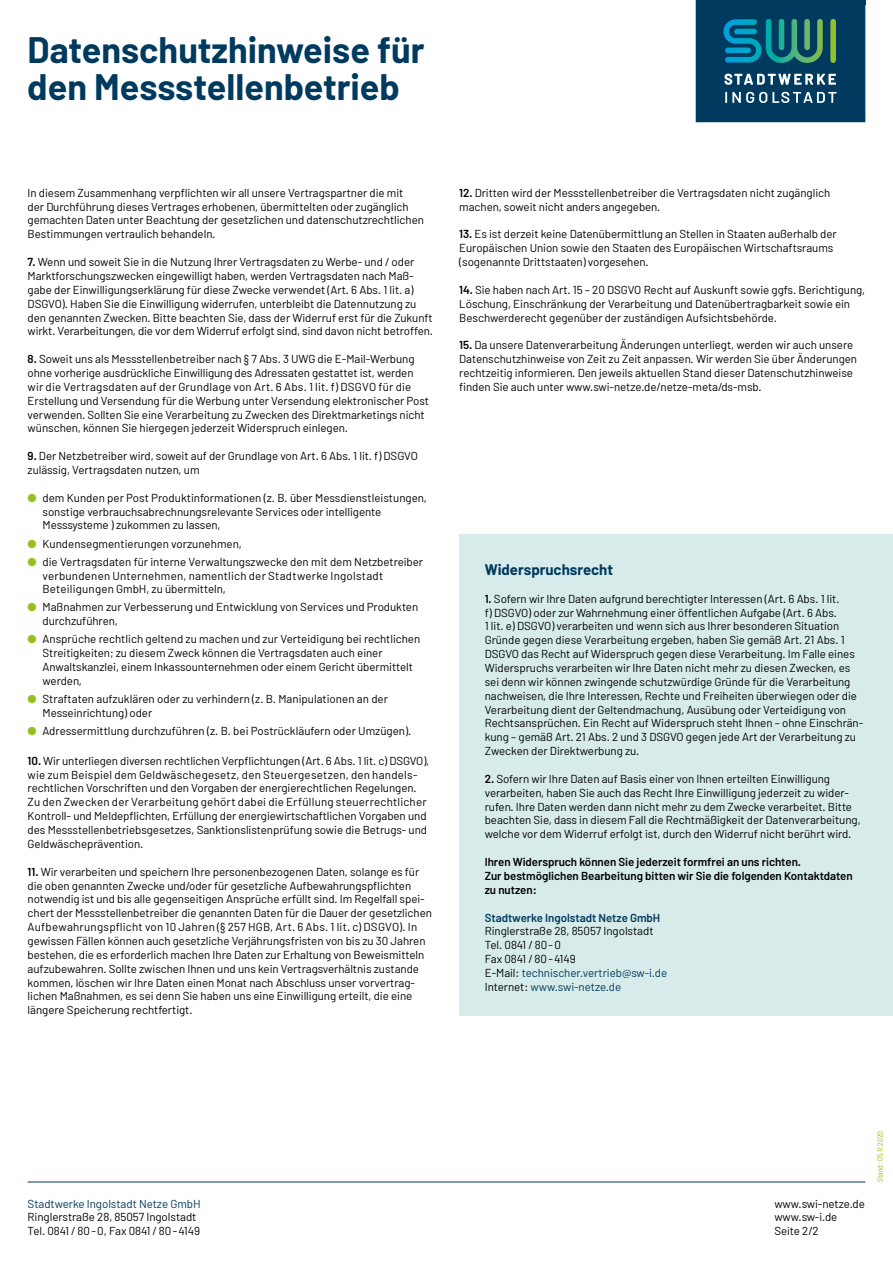
<style>
.page{position:relative;width:893px;height:1263px;background:#fff}
.page>*{position:absolute;margin:0;border:0;box-sizing:border-box;transform-origin:0 0}
.t1{font:700 36px/37.5px "Barlow";color:#003a5e}
.t2{font:700 15px "Barlow";color:#003a5e}
.barlow-regular-7_7-f{font:11.55px/13.8px "Barlow";letter-spacing:-.005em;color:#000}
.t3{font:600 11.55px/13.8px "Barlow";letter-spacing:-.005em;color:#000}
.t4{font:11.55px "Barlow";letter-spacing:-.005em;color:#003a5e}
.t5{font:semi-condensed 7.5px "Barlow";letter-spacing:.01em;color:#95c11f}
.s1{font-weight:600}
.s2{color:#95c11f}
.s3{font-weight:600;color:#003a5e}
.s4{color:#003a5e}
</style>
<div class="page">
<div style="left:696px;top:0;width:169px;height:122px;background:#003a5e"></div>
<svg style="left:723px;top:19px;width:113px;height:44px"></svg>
<svg style="left:724px;top:74px;width:112px;height:11px"></svg>
<svg style="left:725px;top:92px;width:111px;height:11px"></svg>
<hr style="left:28px;top:1182px;width:837px;height:1px;background:#003a5e">
<div style="left:459px;top:534px;width:434px;height:482px;background:#d7ecea"></div>
<h1 class="t1" style="left:28px;top:31px;width:398px">Datenschutzhinweise für den Messstellenbetrieb</h1>
<p class="barlow-regular-7_7-f" style="left:28px;top:185px;width:398px">In diesem Zusammenhang verpflichten wir all unsere Vertragspartner die mit<br>der Durchführung dieses Vertrages erhobenen, übermittelten oder zugänglich gemachten Daten unter Beachtung der gesetzlichen und datenschutzrechtlichen Bestimmungen vertraulich behandeln.</p>
<p class="barlow-regular-7_7-f" style="left:28px;top:255px;width:407px"><span class="s1">7.</span> Wenn und soweit Sie in die Nutzung Ihrer Vertragsdaten zu Werbe- und / oder Marktforschungszwecken eingewilligt haben, werden Vertragsdaten nach Maß&shy;gabe der Einwilligungserklärung für diese Zwecke verwendet (Art. 6 Abs. 1 lit. a)<br>DSGVO). Haben Sie die Einwilligung widerrufen, unterbleibt die Datennutzung zu den genannten Zwecken. Bitte beachten Sie, dass der Widerruf erst für die Zukunft wirkt. Verarbeitungen, die vor dem Widerruf erfolgt sind, sind davon nicht betroffen.</p>
<p class="barlow-regular-7_7-f" style="left:28px;top:352px;width:403px"><span class="s1">8.</span> Soweit uns als Messstellenbetreiber nach § 7 Abs. 3 UWG die E-Mail-Werbung ohne vorherige ausdrückliche Einwilligung des Adressaten gestattet ist, werden wir die Vertragsdaten auf der Grundlage von Art. 6 Abs. 1 lit. f) DSGVO für die Erstellung und Versendung für die Werbung unter Versendung elektronischer Post verwenden. Sollten Sie eine Verarbeitung zu Zwecken des Direktmarketings nicht wünschen, können Sie hiergegen jederzeit Widerspruch einlegen.</p>
<p class="barlow-regular-7_7-f" style="left:28px;top:449px;width:392px"><span class="s1">9.</span> Der Netzbetreiber wird, soweit auf der Grundlage von Art. 6 Abs. 1 lit. f) DSGVO zulässig, Vertragsdaten nutzen, um</p>
<p class="barlow-regular-7_7-f" style="left:43px;top:490px;width:386px;text-indent:-15px"><span class="s2">●</span> dem Kunden per Post Produktinformationen (z. B. über Messdienstleistungen, sonstige verbrauchsabrechnungsrelevante Services oder intelligente<br>Messsysteme ) zukommen zu lassen,</p>
<p class="barlow-regular-7_7-f" style="left:28px;top:536px;width:216px"><span class="s2">●</span> Kundensegmentierungen vorzunehmen,</p>
<p class="barlow-regular-7_7-f" style="left:43px;top:554px;width:382px;text-indent:-15px"><span class="s2">●</span> die Vertragsdaten für interne Verwaltungszwecke den mit dem Netzbetreiber verbundenen Unternehmen, namentlich der Stadtwerke Ingolstadt<br>Beteiligungen GmbH, zu übermitteln,</p>
<p class="barlow-regular-7_7-f" style="left:43px;top:600px;width:377px;text-indent:-15px"><span class="s2">●</span> Maßnahmen zur Verbesserung und Entwicklung von Services und Produkten durchzuführen,</p>
<p class="barlow-regular-7_7-f" style="left:43px;top:632px;width:379px;text-indent:-15px"><span class="s2">●</span> Ansprüche rechtlich geltend zu machen und zur Verteidigung bei rechtlichen Streitigkeiten; zu diesem Zweck können die Vertragsdaten auch einer Anwaltskanzlei, einem Inkassounternehmen oder einem Gericht übermittelt werden,</p>
<p class="barlow-regular-7_7-f" style="left:43px;top:692px;width:347px;text-indent:-15px"><span class="s2">●</span> Straftaten aufzuklären oder zu verhindern (z. B. Manipulationen an der<br>Messeinrichtung) oder</p>
<p class="barlow-regular-7_7-f" style="left:28px;top:724px;width:385px"><span class="s2">●</span> Adressermittlung durchzuführen (z. B. bei Postrückläufern oder Umzügen).</p>
<p class="barlow-regular-7_7-f" style="left:28px;top:753px;width:403px"><span class="s1">10.</span> Wir unterliegen diversen rechtlichen Verpflichtungen (Art. 6 Abs. 1 lit. c) DSGVO), wie zum Beispiel dem Geldwäschegesetz, den Steuergesetzen, den handels&shy;rechtlichen Vorschriften und den Vorgaben der energierechtlichen Regelungen.<br>Zu den Zwecken der Verarbeitung gehört dabei die Erfüllung steuerrechtlicher Kontroll- und Meldepflichten, Erfüllung der energiewirtschaftlichen Vorgaben und des Messstellenbetriebsgesetzes, Sanktionslistenprüfung sowie die Betrugs- und Geldwäscheprävention.</p>
<p class="barlow-regular-7_7-f" style="left:28px;top:864px;width:406px"><span class="s1">11.</span> Wir verarbeiten und speichern Ihre personenbezogenen Daten, solange es für die oben genannten Zwecke und/oder für gesetzliche Aufbewahrungspflichten notwendig ist und bis alle gegenseitigen Ansprüche erfüllt sind. Im Regelfall spei&shy;chert der Messstellenbetreiber die genannten Daten für die Dauer der gesetzlichen Aufbewahrungspflicht von 10 Jahren (§ 257 HGB, Art. 6 Abs. 1 lit. c) DSGVO). In gewissen Fällen können auch gesetzliche Verjährungsfristen von bis zu 30 Jahren bestehen, die es erforderlich machen Ihre Daten zur Erhaltung von Beweismitteln aufzubewahren. Sollte zwischen Ihnen und uns kein Vertragsverhältnis zustande kommen, löschen wir Ihre Daten einen Monat nach Abschluss unser vorvertrag&shy;lichen Maßnahmen, es sei denn Sie haben uns eine Einwilligung erteilt, die eine längere Speicherung rechtfertigt.</p>
<p class="barlow-regular-7_7-f" style="left:459px;top:185px;width:373px"><span class="s1">12.</span> Dritten wird der Messstellenbetreiber die Vertragsdaten nicht zugänglich machen, soweit nicht anders angegeben.</p>
<p class="barlow-regular-7_7-f" style="left:459px;top:227px;width:379px"><span class="s1">13.</span> Es ist derzeit keine Datenübermittlung an Stellen in Staaten außerhalb der<br>Europäischen Union sowie den Staaten des Europäischen Wirtschaftsraums (sogenannte Drittstaaten) vorgesehen.</p>
<p class="barlow-regular-7_7-f" style="left:459px;top:282px;width:408px"><span class="s1">14.</span> Sie haben nach Art. 15 – 20 DSGVO Recht auf Auskunft sowie ggfs. Berichtigung,<br>Löschung, Einschränkung der Verarbeitung und Datenübertragbarkeit sowie ein<br>Beschwerderecht gegenüber der zuständigen Aufsichtsbehörde.</p>
<p class="barlow-regular-7_7-f" style="left:459px;top:338px;width:399px"><span class="s1">15.</span> Da unsere Datenverarbeitung Änderungen unterliegt, werden wir auch unsere Datenschutzhinweise von Zeit zu Zeit anpassen. Wir werden Sie über Änderungen rechtzeitig informieren. Den jeweils aktuellen Stand dieser Datenschutzhinweise finden Sie auch unter www.swi-netze.de/netze-meta/ds-msb.</p>
<h3 class="t2" style="left:485px;top:560px;width:130px">Widerspruchsrecht</h3>
<p class="barlow-regular-7_7-f" style="left:485px;top:591px;width:380px"><span class="s1">1.</span> Sofern wir Ihre Daten aufgrund berechtigter Interessen (Art. 6 Abs. 1 lit.<br>f) DSGVO) oder zur Wahrnehmung einer öffentlichen Aufgabe (Art. 6 Abs.<br>1 lit. e) DSGVO) verarbeiten und wenn sich aus Ihrer besonderen Situation Gründe gegen diese Verarbeitung ergeben, haben Sie gemäß Art. 21 Abs. 1<br>DSGVO das Recht auf Widerspruch gegen diese Verarbeitung. Im Falle eines Widerspruchs verarbeiten wir Ihre Daten nicht mehr zu diesen Zwecken, es sei denn wir können zwingende schutzwürdige Gründe für die Verarbeitung nachweisen, die Ihre Interessen, Rechte und Freiheiten überwiegen oder die Verarbeitung dient der Geltendmachung, Ausübung oder Verteidigung von Rechtsansprüchen. Ein Recht auf Widerspruch steht Ihnen – ohne Einschrän&shy;kung – gemäß Art. 21 Abs. 2 und 3 DSGVO gegen jede Art der Verarbeitung zu Zwecken der Direktwerbung zu.</p>
<p class="barlow-regular-7_7-f" style="left:485px;top:771px;width:377px"><span class="s1">2.</span> Sofern wir Ihre Daten auf Basis einer von Ihnen erteilten Einwilligung verarbeiten, haben Sie auch das Recht Ihre Einwilligung jederzeit zu wider&shy;rufen. Ihre Daten werden dann nicht mehr zu dem Zwecke verarbeitet. Bitte beachten Sie, dass in diesem Fall die Rechtmäßigkeit der Datenverarbeitung, welche vor dem Widerruf erfolgt ist, durch den Widerruf nicht berührt wird.</p>
<p class="t3" style="left:485px;top:855px;width:369px">Ihren Widerspruch können Sie jederzeit formfrei an uns richten.<br>Zur bestmöglichen Bearbeitung bitten wir Sie die folgenden Kontaktdaten zu nutzen:</p>
<p class="barlow-regular-7_7-f" style="left:485px;top:910px;width:184px"><span class="s3">Stadtwerke Ingolstadt Netze GmbH<br></span>Ringlerstraße 28, 85057 Ingolstadt<br>Tel. 0841 / 80-0<br>Fax 0841 / 80-4149<br>E-Mail: <span class="s4">technischer.vertrieb@sw-i.de<br></span>Internet: <span class="s4">www.swi-netze.de</span></p>
<p class="t4" style="left:28px;top:1196px;width:174px">Stadtwerke Ingolstadt Netze GmbH</p>
<p class="barlow-regular-7_7-f" style="left:28px;top:1210px;width:174px">Ringlerstraße 28, 85057 Ingolstadt<br>Tel. 0841 / 80-0, Fax 0841 / 80-4149</p>
<p class="barlow-regular-7_7-f" style="left:774px;top:1196px;width:92px">www.swi-netze.de www.sw-i.de<br>Seite 2/2</p>
<p class="t5" style="left:875px;top:1182px;width:53px;rotate:-90deg">Stand: 05.11.2020</p>
</div>
